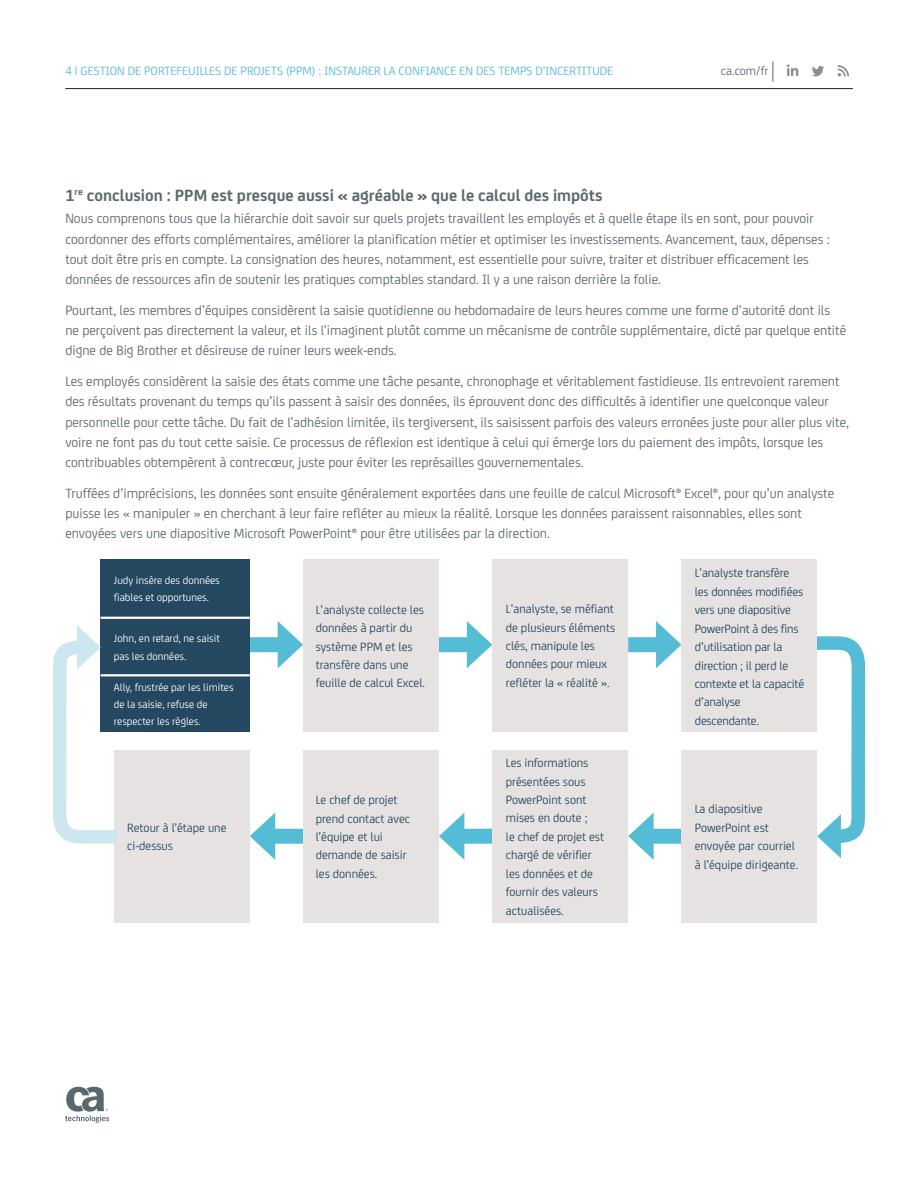
<style>
.page{position:relative;width:918px;height:1188px;background:#fff}
.page>*{position:absolute;margin:0;border:0;box-sizing:border-box;transform-origin:0 0}
.t1{font:700 17.25px "CA Sans";color:#5a696e}
.t2{font:14.25px/20.2px "CA Sans";color:#5a696e}
.t3{font:12.75px/18.5px "CA Sans";color:#244860}
.t4{font:12.75px "CA Sans";color:#54bcd5}
.t5{font:12.75px "CA Sans";color:#58686e}
.t6{font:11.25px/17.2px "CA Sans";color:#fff}
</style>
<div class="page">
<hr style="left:65px;top:88px;width:788px;height:1px;background:#231f20">
<svg style="left:65px;top:1087px;width:44px;height:36px"></svg>
<svg style="left:773px;top:61px;width:1px;height:21px"></svg>
<svg style="left:787px;top:64px;width:11px;height:12px"></svg>
<svg style="left:838px;top:65px;width:11px;height:11px"></svg>
<svg style="left:812px;top:66px;width:12px;height:10px"></svg>
<div style="left:644px;top:829px;width:38px;height:15px;background:#54bcd5"></div>
<svg style="left:628px;top:813px;width:26px;height:47px"></svg>
<div style="left:628px;top:637px;width:38px;height:15px;background:#54bcd5"></div>
<svg style="left:656px;top:621px;width:26px;height:47px"></svg>
<div style="left:439px;top:637px;width:38px;height:15px;background:#54bcd5"></div>
<svg style="left:467px;top:621px;width:25px;height:47px"></svg>
<div style="left:250px;top:637px;width:38px;height:15px;background:#54bcd5"></div>
<svg style="left:278px;top:621px;width:25px;height:47px"></svg>
<div style="left:454px;top:829px;width:38px;height:15px;background:#54bcd5"></div>
<svg style="left:439px;top:813px;width:25px;height:47px"></svg>
<div style="left:265px;top:829px;width:38px;height:15px;background:#54bcd5"></div>
<svg style="left:250px;top:813px;width:25px;height:47px"></svg>
<svg style="left:817px;top:636px;width:49px;height:222px"></svg>
<div style="left:101px;top:559px;width:149px;height:173px;background:#244860"></div>
<div style="left:682px;top:750px;width:135px;height:172px;background:#e5e2e1"></div>
<div style="left:682px;top:559px;width:135px;height:173px;background:#e5e2e1"></div>
<div style="left:492px;top:559px;width:136px;height:173px;background:#e5e2e1"></div>
<div style="left:303px;top:559px;width:136px;height:173px;background:#e5e2e1"></div>
<div style="left:114px;top:750px;width:136px;height:172px;background:#e5e2e1"></div>
<div style="left:492px;top:750px;width:136px;height:172px;background:#e5e2e1"></div>
<div style="left:303px;top:750px;width:136px;height:172px;background:#e5e2e1"></div>
<hr style="left:101px;top:617px;width:149px;height:2px;background:#fff">
<hr style="left:101px;top:674px;width:149px;height:2px;background:#fff">
<svg style="left:53px;top:625px;width:77px;height:219px"></svg>
<p class="t4" style="left:65px;top:62px;width:30px">4 | Gestion</p>
<p class="t4" style="left:128px;top:62px;width:24px">de portefeuilles</p>
<p class="t4" style="left:224px;top:62px;width:108px">de projets (PPM) : instaurer</p>
<p class="t4" style="left:384px;top:62px;width:23px">la confiance</p>
<p class="t4" style="left:460px;top:62px;width:24px">en des</p>
<p class="t4" style="left:499px;top:62px;width:8px">temps</p>
<p class="t4" style="left:535px;top:62px;width:18px">d’incertitude</p>
<p class="t5" style="left:721px;top:62px;width:49px">ca.com/fr</p>
<p class="t1" style="left:65px;top:182px;width:539px">1<sup>re</sup> conclusion : PPM est presque aussi « agréable » que le calcul des impôts</p>
<p class="t2" style="left:65px;top:208px;width:766px">Nous comprenons tous que la hiérarchie doit savoir sur quels projets travaillent les employés et à quelle étape ils en sont, pour pouvoir coordonner des efforts complémentaires, améliorer la planification métier et optimiser les investissements. Avancement, taux, dépenses : tout doit être pris en compte. La consignation des heures, notamment, est essentielle pour suivre, traiter et distribuer efficacement les données de ressources afin de soutenir les pratiques comptables standard. Il y a une raison derrière la folie.</p>
<p class="t2" style="left:65px;top:299px;width:782px">Pourtant, les membres d’équipes considèrent la saisie quotidienne ou hebdomadaire de leurs heures comme une forme d’autorité dont ils ne perçoivent pas directement la valeur, et ils l’imaginent plutôt comme un mécanisme de contrôle supplémentaire, dicté par quelque entité digne de Big Brother et désireuse de ruiner leurs week-ends.</p>
<p class="t2" style="left:65px;top:370px;width:785px">Les employés considèrent la saisie des états comme une tâche pesante, chronophage et véritablement fastidieuse. Ils entrevoient rarement des résultats provenant du temps qu’ils passent à saisir des données, ils éprouvent donc des difficultés à identifier une quelconque valeur personnelle pour cette tâche. Du fait de l’adhésion limitée, ils tergiversent, ils saisissent parfois des valeurs erronées juste pour aller plus vite, voire ne font pas du tout cette saisie. Ce processus de réflexion est identique à celui qui émerge lors du paiement des impôts, lorsque les contribuables obtempèrent à contrecœur, juste pour éviter les représailles gouvernementales.</p>
<p class="t2" style="left:65px;top:482px;width:770px">Truffées d’imprécisions, les données sont ensuite généralement exportées dans une feuille de calcul Microsoft® Excel®, pour qu’un analyste puisse les « manipuler » en cherchant à leur faire refléter au mieux la réalité. Lorsque les données paraissent raisonnables, elles sont envoyées vers une diapositive Microsoft PowerPoint® pour être utilisées par la direction.</p>
<p class="t6" style="left:114px;top:571px;width:107px">Judy insère des données fiables et opportunes.</p>
<p class="t6" style="left:114px;top:629px;width:108px">John, en retard, ne saisit pas les données.</p>
<p class="t6" style="left:114px;top:678px;width:121px">Ally, frustrée par les limites de la saisie, refuse de respecter les règles.</p>
<p class="t3" style="left:127px;top:817px;width:101px">Retour à l’étape une ci-dessus</p>
<p class="t3" style="left:316px;top:599px;width:111px">L’analyste collecte les données à partir du système PPM et les transfère dans une feuille de calcul Excel.</p>
<p class="t3" style="left:316px;top:790px;width:96px">Le chef de projet prend contact avec l’équipe et lui demande de saisir les données.</p>
<p class="t3" style="left:506px;top:599px;width:111px">L’analyste, se méfiant de plusieurs éléments clés, manipule les données pour mieux refléter la « réalité ».</p>
<p class="t3" style="left:506px;top:753px;width:100px">Les informations présentées sous<br>PowerPoint sont mises en doute ;<br>le chef de projet est chargé de vérifier les données et de fournir des valeurs actualisées.</p>
<p class="t3" style="left:695px;top:563px;width:111px">L’analyste transfère les données modifiées vers une diapositive<br>PowerPoint à des fins d’utilisation par la direction ; il perd le contexte et la capacité d’analyse descendante.</p>
<p class="t3" style="left:695px;top:799px;width:105px">La diapositive<br>PowerPoint est envoyée par courriel à l’équipe dirigeante.</p>
</div>
